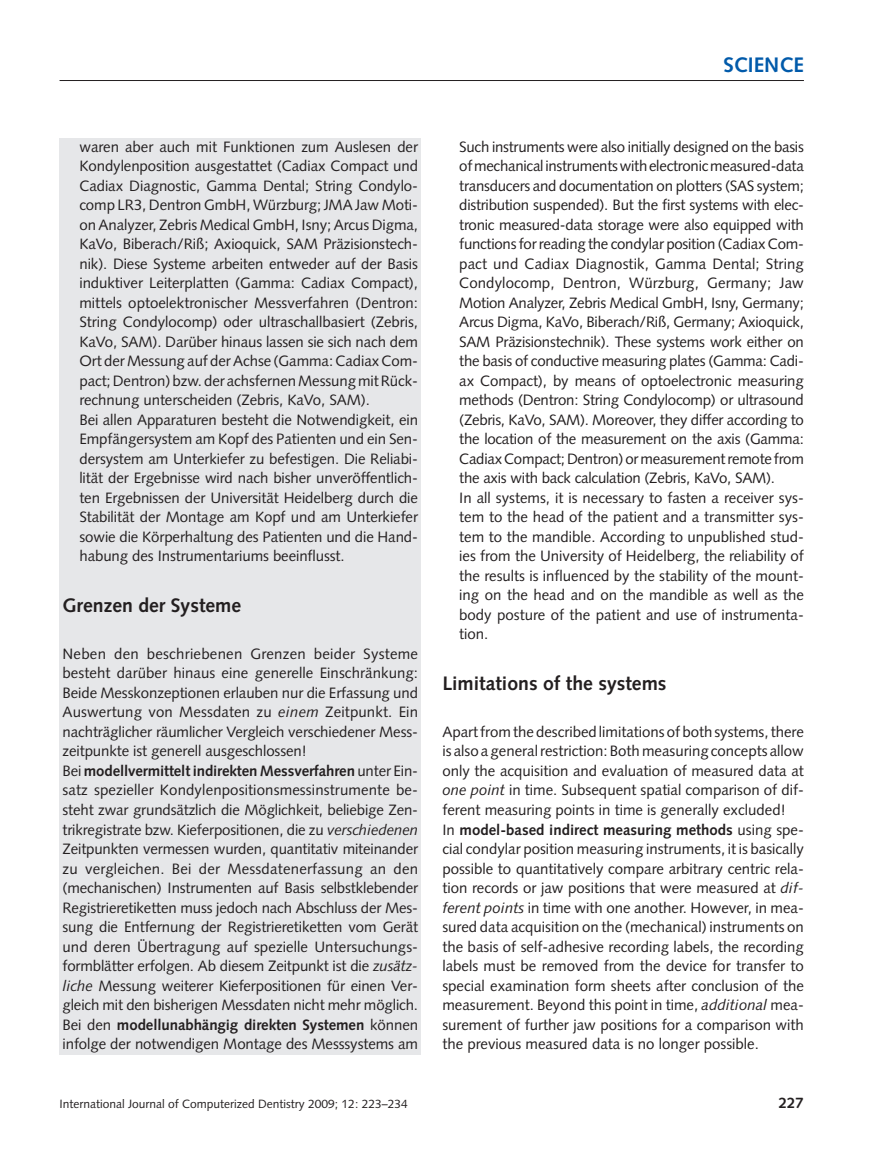
<style>
.page{position:relative;width:872px;height:1170px;background:#fff}
.page>*{position:absolute;margin:0;border:0;box-sizing:border-box;transform-origin:0 0}
.t1{font:700 21px "Syntax";color:#015aaa}
.t2{font:700 19.5px "Syntax";color:#231f20}
.t3{font:15px/19.5px "Syntax";letter-spacing:-.005em;color:#231f20}
.t4{font:700 15px "Syntax";color:#231f20}
.t5{font:12px "Syntax";color:#231f20}
.s1{font-style:italic}
.s2{font-weight:700}
</style>
<div class="page">
<div style="left:60px;top:138px;width:361px;height:916px;background:#e6e7e9"></div>
<hr style="left:60px;top:80px;width:744px;height:1px;background:#231f20">
<h1 class="t1" style="left:723px;top:56px;width:82px">SCIENCE</h1>
<p class="t3" style="left:79px;top:138px;width:340px">waren aber auch mit Funktionen zum Auslesen der Kondylenposition ausgestattet (Cadiax Compact und Cadiax Diagnostic, Gamma Dental; String Condylo&shy;comp LR3, Dentron GmbH, Würzburg; JMA Jaw Moti&shy;on Analyzer, Zebris Medical GmbH, Isny; Arcus Digma, KaVo, Biberach/Riß; Axioquick, SAM Präzisionstech&shy;nik). Diese Systeme arbeiten entweder auf der Basis induktiver Leiterplatten (Gamma: Cadiax Compact), mittels optoelektronischer Messverfahren (Dentron:<br>String Condylocomp) oder ultraschallbasiert (Zebris, KaVo, SAM). Darüber hinaus lassen sie sich nach dem Ort der Messung auf der Achse (Gamma: Cadiax Com&shy;pact; Dentron) bzw. der achsfernen Messung mit Rück&shy;rechnung unterscheiden (Zebris, KaVo, SAM).<br>Bei allen Apparaturen besteht die Notwendigkeit, ein Empfängersystem am Kopf des Patienten und ein Sen&shy;dersystem am Unterkiefer zu befestigen. Die Reliabi&shy;lität der Ergebnisse wird nach bisher unveröffentlich&shy;ten Ergebnissen der Universität Heidelberg durch die Stabilität der Montage am Kopf und am Unterkiefer sowie die Körperhaltung des Patienten und die Hand&shy;habung des Instrumentariums beeinflusst.</p>
<h2 class="t2" style="left:63px;top:597px;width:180px">Grenzen der Systeme</h2>
<p class="t3" style="left:63px;top:645px;width:357px">Neben den beschriebenen Grenzen beider Systeme besteht darüber hinaus eine generelle Einschränkung:<br>Beide Messkonzeptionen erlauben nur die Erfassung und Auswertung von Messdaten zu <span class="s1">einem</span> Zeitpunkt. Ein nachträglicher räumlicher Vergleich verschiedener Mess&shy;zeitpunkte ist generell ausgeschlossen!<br>Bei <span class="s2">modellvermittelt indirekten Messverfahren</span> unter Ein&shy;satz spezieller Kondylenpositionsmessinstrumente be&shy;steht zwar grundsätzlich die Möglichkeit, beliebige Zen&shy;trikregistrate bzw. Kieferpositionen, die zu <span class="s1">verschiedenen </span>Zeitpunkten vermessen wurden, quantitativ miteinander zu vergleichen. Bei der Messdatenerfassung an den (mechanischen) Instrumenten auf Basis selbstklebender Registrieretiketten muss jedoch nach Abschluss der Mes&shy;sung die Entfernung der Registrieretiketten vom Gerät und deren Übertragung auf spezielle Untersuchungs&shy;formblätter erfolgen. Ab diesem Zeitpunkt ist die <span class="s1">zusätz&shy;liche</span> Messung weiterer Kieferpositionen für einen Ver&shy;gleich mit den bisherigen Messdaten nicht mehr möglich.<br>Bei den <span class="s2">modellunabhängig direkten Systemen</span> können infolge der notwendigen Montage des Messsystems am</p>
<p class="t5" style="left:60px;top:1098px;width:350px">International Journal of Computerized Dentistry 2009; 12: 223–234</p>
<p class="t3" style="left:459px;top:138px;width:346px">Such instruments were also initially designed on the basis of mechanical instruments with electronic measured-data transducers and documentation on plotters (SAS system; distribution suspended). But the first systems with elec&shy;tronic measured-data storage were also equipped with functions for reading the condylar position (Cadiax Com&shy;pact und Cadiax Diagnostik, Gamma Dental; String Condylocomp, Dentron, Würzburg, Germany; Jaw Motion Analyzer, Zebris Medical GmbH, Isny, Germany; Arcus Digma, KaVo, Biberach/Riß, Germany; Axioquick, SAM Präzisionstechnik). These systems work either on the basis of conductive measuring plates (Gamma: Cadi&shy;ax Compact), by means of optoelectronic measuring methods (Dentron: String Condylocomp) or ultrasound (Zebris, KaVo, SAM). Moreover, they differ according to the location of the measurement on the axis (Gamma:<br>Cadiax Compact; Dentron) or measurement remote from the axis with back calculation (Zebris, KaVo, SAM).<br>In all systems, it is necessary to fasten a receiver sys&shy;tem to the head of the patient and a transmitter sys&shy;tem to the mandible. According to unpublished stud&shy;ies from the University of Heidelberg, the reliability of the results is influenced by the stability of the mount&shy;ing on the head and on the mandible as well as the body posture of the patient and use of instrumenta&shy;tion.</p>
<h2 class="t2" style="left:442px;top:675px;width:226px">Limitations of the systems</h2>
<p class="t3" style="left:442px;top:723px;width:363px">Apart from the described limitations of both systems, there is also a general restriction: Both measuring concepts allow only the acquisition and evaluation of measured data at <span class="s1">one point</span> in time. Subsequent spatial comparison of dif&shy;ferent measuring points in time is generally excluded!<br>In <span class="s2">model-based indirect measuring methods</span> using spe&shy;cial condylar position measuring instruments, it is basically possible to quantitatively compare arbitrary centric rela&shy;tion records or jaw positions that were measured at <span class="s1">dif&shy;ferent points</span> in time with one another. However, in mea&shy;sured data acquisition on the (mechanical) instruments on the basis of self-adhesive recording labels, the recording labels must be removed from the device for transfer to special examination form sheets after conclusion of the measurement. Beyond this point in time, <span class="s1">additional</span> mea&shy;surement of further jaw positions for a comparison with the previous measured data is no longer possible.</p>
<p class="t4" style="left:779px;top:1096px;width:27px">227</p>
</div>
